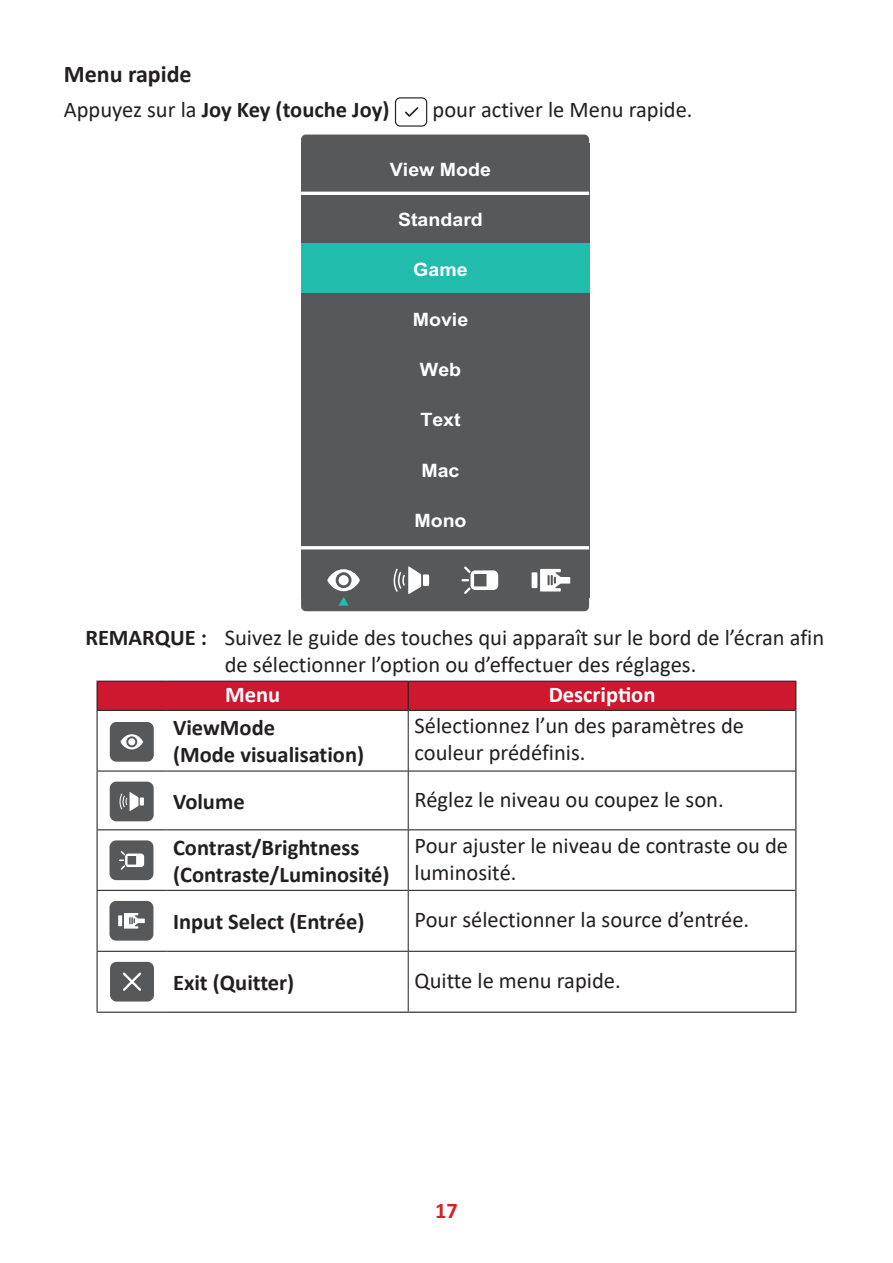
<style>
.page{position:relative;width:893px;height:1263px;background:#fff}
.page>*{position:absolute;margin:0;border:0;box-sizing:border-box;transform-origin:0 0}
.t1{font:700 24px "Calibri";color:#231f20}
.t2{font:22.5px/27px "Calibri";color:#231f20}
.t3{font:700 22.5px/27px "Calibri";color:#231f20}
.t4{font:700 22.5px "Calibri";color:#fff}
.t5{font:700 22.5px "Calibri";color:#d1232a}
.t6{font:700 18.45px "Arial";color:#fff;scale:1.06 1}
.s1{font-weight:400}
.s2{font-weight:700}
</style>
<div class="page">
<div style="left:395px;top:97px;width:32px;height:30px;border:1px solid #231f20;border-radius:5px"></div>
<svg style="left:405px;top:107px;width:14px;height:10px"></svg>
<div style="left:301px;top:339px;width:288px;height:272px;background:#57585a;border-radius:5px"></div>
<div style="left:301px;top:135px;width:288px;height:272px;background:#57585a;border-radius:5px"></div>
<div style="left:301px;top:243px;width:288px;height:50px;background:#22bcac"></div>
<svg style="left:327px;top:569px;width:33px;height:22px"></svg>
<div style="left:339px;top:575px;width:10px;height:10px;background:#fff;border-radius:50%"></div>
<hr style="left:301px;top:546px;width:288px;height:3px;background:#fff">
<hr style="left:301px;top:192px;width:288px;height:3px;background:#fff">
<svg style="left:461px;top:566px;width:37px;height:28px"></svg>
<div style="left:532px;top:572px;width:5px;height:16px;background:#fff"></div>
<svg style="left:540px;top:569px;width:30px;height:22px"></svg>
<div style="left:423px;top:574px;width:6px;height:12px;background:#fff"></div>
<svg style="left:393px;top:566px;width:28px;height:28px"></svg>
<svg style="left:339px;top:597px;width:10px;height:9px"></svg>
<hr style="left:795px;top:710px;width:1px;height:61px;background:#231f20">
<hr style="left:795px;top:771px;width:1px;height:59px;background:#231f20">
<hr style="left:795px;top:830px;width:1px;height:60px;background:#231f20">
<hr style="left:795px;top:890px;width:1px;height:61px;background:#231f20">
<hr style="left:795px;top:951px;width:1px;height:61px;background:#231f20">
<hr style="left:167px;top:1012px;width:241px;height:1px;background:#231f20">
<hr style="left:408px;top:1012px;width:388px;height:1px;background:#231f20">
<svg style="left:97px;top:681px;width:699px;height:29px"></svg>
<hr style="left:97px;top:710px;width:70px;height:1px;background:#231f20">
<hr style="left:167px;top:710px;width:241px;height:1px;background:#231f20">
<hr style="left:408px;top:710px;width:387px;height:1px;background:#231f20">
<hr style="left:167px;top:770px;width:241px;height:1px;background:#231f20">
<hr style="left:409px;top:770px;width:386px;height:1px;background:#231f20">
<hr style="left:167px;top:829px;width:241px;height:1px;background:#231f20">
<hr style="left:409px;top:829px;width:386px;height:1px;background:#231f20">
<hr style="left:167px;top:890px;width:241px;height:1px;background:#231f20">
<hr style="left:409px;top:890px;width:386px;height:1px;background:#231f20">
<hr style="left:167px;top:951px;width:241px;height:1px;background:#231f20">
<hr style="left:409px;top:951px;width:386px;height:1px;background:#231f20">
<hr style="left:97px;top:711px;width:1px;height:59px;background:#231f20">
<hr style="left:97px;top:770px;width:70px;height:1px;background:#231f20">
<hr style="left:97px;top:771px;width:1px;height:58px;background:#231f20">
<hr style="left:97px;top:829px;width:70px;height:1px;background:#231f20">
<hr style="left:97px;top:830px;width:1px;height:60px;background:#231f20">
<hr style="left:97px;top:890px;width:70px;height:1px;background:#231f20">
<hr style="left:97px;top:891px;width:1px;height:60px;background:#231f20">
<hr style="left:97px;top:951px;width:70px;height:1px;background:#231f20">
<hr style="left:97px;top:952px;width:1px;height:60px;background:#231f20">
<hr style="left:97px;top:1012px;width:70px;height:1px;background:#231f20">
<hr style="left:408px;top:711px;width:1px;height:60px;background:#231f20">
<hr style="left:408px;top:771px;width:1px;height:59px;background:#231f20">
<hr style="left:408px;top:830px;width:1px;height:60px;background:#231f20">
<hr style="left:408px;top:890px;width:1px;height:61px;background:#231f20">
<hr style="left:408px;top:951px;width:1px;height:61px;background:#231f20">
<div style="left:110px;top:722px;width:44px;height:40px;background:#57585a;border-radius:7px"></div>
<svg style="left:121px;top:734px;width:22px;height:15px"></svg>
<div style="left:128px;top:738px;width:7px;height:7px;background:#fff;border-radius:50%"></div>
<div style="left:110px;top:782px;width:44px;height:39px;background:#57585a;border-radius:7px"></div>
<svg style="left:119px;top:792px;width:25px;height:19px"></svg>
<div style="left:110px;top:840px;width:43px;height:40px;background:#57585a;border-radius:7px"></div>
<svg style="left:119px;top:851px;width:25px;height:19px"></svg>
<div style="left:109px;top:901px;width:44px;height:40px;background:#57585a;border-radius:7px"></div>
<svg style="left:118px;top:915px;width:4px;height:11px"></svg>
<svg style="left:124px;top:913px;width:21px;height:15px"></svg>
<div style="left:110px;top:962px;width:44px;height:39px;background:#57585a;border-radius:7px"></div>
<svg style="left:123px;top:972px;width:18px;height:19px"></svg>
<p class="t1" style="left:64px;top:57px;width:129px">Menu rapide</p>
<p class="t3" style="left:64px;top:96px;width:327px"><span class="s1">Appuyez sur la</span> Joy Key (touche Joy)</p>
<p class="t2" style="left:433px;top:96px;width:261px">pour activer le Menu rapide.</p>
<p class="t6" style="left:390px;top:156px;width:97px">View Mode</p>
<p class="t6" style="left:398px;top:206px;width:82px">Standard</p>
<p class="t6" style="left:413px;top:257px;width:53px">Game</p>
<p class="t6" style="left:413px;top:307px;width:54px">Movie</p>
<p class="t6" style="left:420px;top:357px;width:40px">Web</p>
<p class="t6" style="left:420px;top:407px;width:39px">Text</p>
<p class="t6" style="left:421px;top:457px;width:37px">Mac</p>
<p class="t6" style="left:414px;top:507px;width:51px">Mono</p>
<p class="t2" style="left:85px;top:624px;width:740px;text-align:center"><span class="s2">REMARQUE :</span> Suivez le guide des touches qui apparaît sur le bord de l’écran afin de sélectionner l’option ou d’effectuer des réglages.</p>
<p class="t4" style="left:225px;top:678px;width:57px">Menu</p>
<p class="t4" style="left:549px;top:678px;width:108px">Description</p>
<p class="t3" style="left:173px;top:714px;width:193px">ViewMode<br>(Mode visualisation)</p>
<p class="t2" style="left:415px;top:712px;width:331px">Sélectionnez l’un des paramètres de couleur prédéfinis.</p>
<p class="t3" style="left:173px;top:787px;width:73px">Volume</p>
<p class="t2" style="left:415px;top:785px;width:311px">Réglez le niveau ou coupez le son.</p>
<p class="t3" style="left:173px;top:833px;width:218px">Contrast/Brightness (Contraste/Luminosité)</p>
<p class="t2" style="left:415px;top:831px;width:375px">Pour ajuster le niveau de contraste ou de luminosité.</p>
<p class="t3" style="left:173px;top:908px;width:193px">Input Select (Entrée)</p>
<p class="t2" style="left:415px;top:905px;width:336px">Pour sélectionner la source d’entrée.</p>
<p class="t3" style="left:173px;top:968px;width:123px">Exit (Quitter)</p>
<p class="t2" style="left:415px;top:966px;width:208px">Quitte le menu rapide.</p>
<p class="t5" style="left:435px;top:1194px;width:24px">17</p>
</div>
